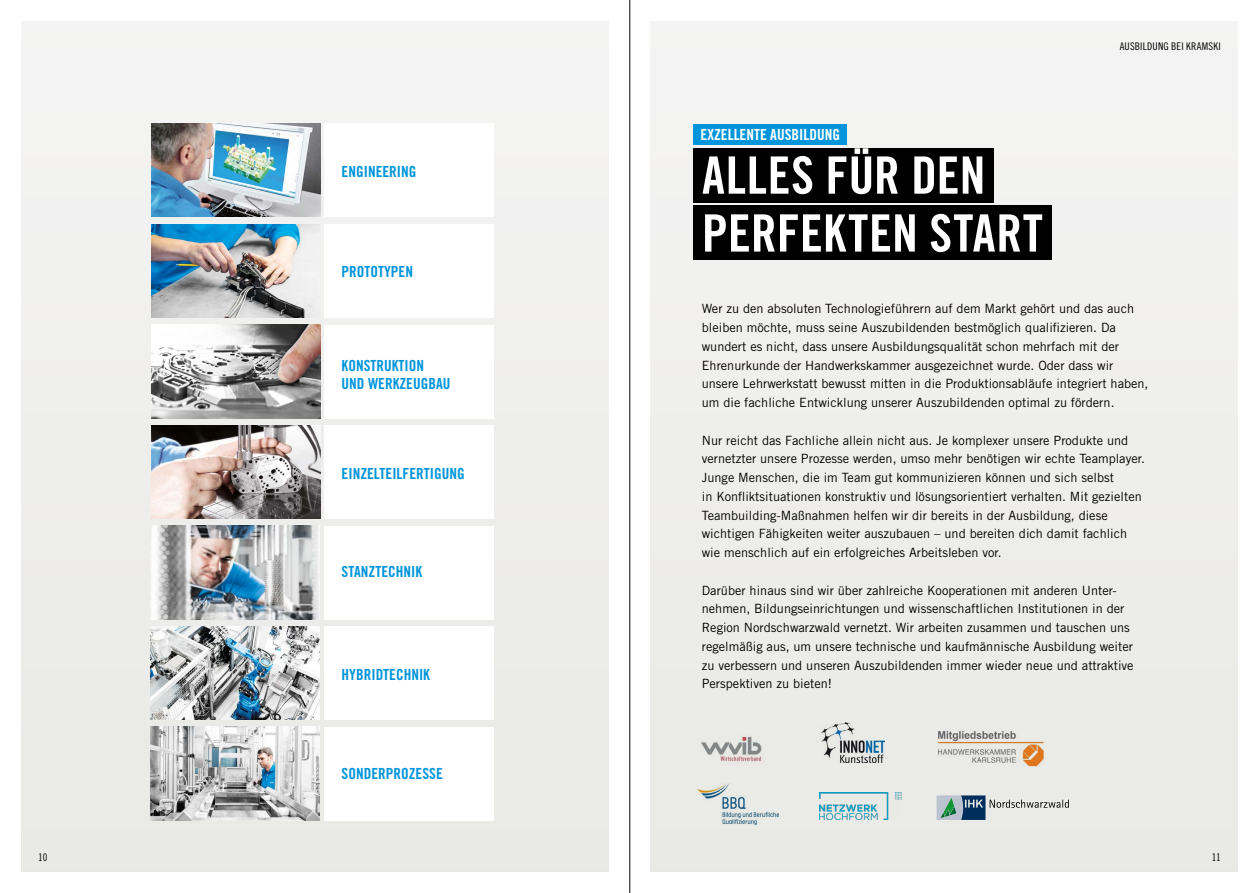
<style>
.page{position:relative;width:1259px;height:893px;background:#fff}
.page>*{position:absolute;margin:0;border:0;box-sizing:border-box;transform-origin:0 0}
.t1{font:51.6px "Trade Gothic LT Std Bd Cn 20";letter-spacing:.005em;color:#fff}
.t2{font:15.3px/18.3px "Trade Gothic LT Std Bd Cn 20";color:#0095db}
.t3{font:15.3px "Trade Gothic LT Std Bd Cn 20";color:#fff}
.t4{font:12.75px/18.8px "Trade Gothic LT Std";color:#000}
.t5{font:10.5px "Trade Gothic LT Std Cn 18";letter-spacing:.02em;color:#000}
</style>
<div class="page">
<div style="left:21px;top:21px;width:587px;height:851px;background:#eeeeed"></div>
<div style="left:325px;top:124px;width:169px;height:93px;background:#fff"></div>
<div style="left:325px;top:224px;width:169px;height:94px;background:#fff"></div>
<div style="left:325px;top:325px;width:169px;height:93px;background:#fff"></div>
<div style="left:325px;top:425px;width:169px;height:94px;background:#fff"></div>
<div style="left:325px;top:526px;width:169px;height:93px;background:#fff"></div>
<div style="left:325px;top:626px;width:169px;height:94px;background:#fff"></div>
<div style="left:325px;top:727px;width:169px;height:93px;background:#fff"></div>
<div style="left:651px;top:21px;width:586px;height:851px;background:#eeeeec"></div>
<div style="left:693px;top:148px;width:301px;height:54px;background:#000"></div>
<div style="left:693px;top:124px;width:154px;height:20px;background:#0095db"></div>
<div style="left:693px;top:206px;width:358px;height:54px;background:#000"></div>
<img style="left:151px;top:526px;width:167px;height:93px">
<img style="left:151px;top:124px;width:169px;height:93px">
<img style="left:150px;top:626px;width:169px;height:94px">
<img style="left:151px;top:425px;width:169px;height:94px">
<img style="left:150px;top:727px;width:169px;height:93px">
<img style="left:151px;top:325px;width:169px;height:93px">
<img style="left:151px;top:224px;width:164px;height:94px">
<img style="left:821px;top:723px;width:63px;height:40px">
<img style="left:701px;top:736px;width:64px;height:28px">
<img style="left:937px;top:731px;width:106px;height:35px">
<img style="left:819px;top:792px;width:82px;height:28px">
<img style="left:697px;top:783px;width:82px;height:42px">
<svg style="left:936px;top:795px;width:133px;height:25px"></svg>
<hr style="left:629px;top:0;width:1px;height:893px;background:#000">
<p class="t5" style="left:38px;top:851px;width:11px">10</p>
<p class="t2" style="left:342px;top:162px;width:76px">ENGINEERING</p>
<p class="t2" style="left:342px;top:263px;width:73px">PROTOTYPEN</p>
<p class="t2" style="left:342px;top:356px;width:110px">KONSTRUKTION<br>UND WERKZEUGBAU</p>
<p class="t2" style="left:342px;top:464px;width:124px">EINZELTEILFERTIGUNG</p>
<p class="t2" style="left:342px;top:562px;width:82px">STANZTECHNIK</p>
<p class="t2" style="left:342px;top:665px;width:90px">HYBRIDTECHNIK</p>
<p class="t2" style="left:342px;top:764px;width:103px">SONDERPROZESSE</p>
<p class="t3" style="left:700px;top:125px;width:141px">EXZELLENTE AUSBILDUNG</p>
<h1 class="t1" style="left:702px;top:144px;width:285px">ALLES FÜR DEN</h1>
<h1 class="t1" style="left:702px;top:202px;width:342px">PERFEKTEN START</h1>
<p class="t5" style="left:1119px;top:40px;width:102px">AUSBILDUNG BEI KRAMSKI</p>
<p class="t4" style="left:702px;top:299px;width:448px">Wer zu den absoluten Technologieführern auf dem Markt gehört und das auch bleiben möchte, muss seine Auszubildenden bestmöglich qualifizieren. Da wundert es nicht, dass unsere Ausbildungsqualität schon mehrfach mit der Ehrenurkunde der Handwerkskammer ausgezeichnet wurde. Oder dass wir unsere Lehrwerkstatt bewusst mitten in die Produktionsabläufe integriert haben, um die fachliche Entwicklung unserer Auszubildenden optimal zu fördern.</p>
<p class="t4" style="left:702px;top:430px;width:445px">Nur reicht das Fachliche allein nicht aus. Je komplexer unsere Produkte und vernetzter unsere Prozesse werden, umso mehr benötigen wir echte Teamplayer.<br>Junge Menschen, die im Team gut kommunizieren können und sich selbst<br>in Konfliktsituationen konstruktiv und lösungsorientiert verhalten. Mit gezielten Teambuilding-Maßnahmen helfen wir dir bereits in der Ausbildung, diese wichtigen Fähigkeiten weiter auszubauen – und bereiten dich damit fachlich wie menschlich auf ein erfolgreiches Arbeitsleben vor.</p>
<p class="t4" style="left:702px;top:580px;width:433px">Darüber hinaus sind wir über zahlreiche Kooperationen mit anderen Unter&shy;nehmen, Bildungseinrichtungen und wissenschaftlichen Institutionen in der Region Nordschwarzwald vernetzt. Wir arbeiten zusammen und tauschen uns regelmäßig aus, um unsere technische und kaufmännische Ausbildung weiter zu verbessern und unseren Auszubildenden immer wieder neue und attraktive Perspektiven zu bieten!</p>
<p class="t5" style="left:1211px;top:851px;width:11px">11</p>
</div>
